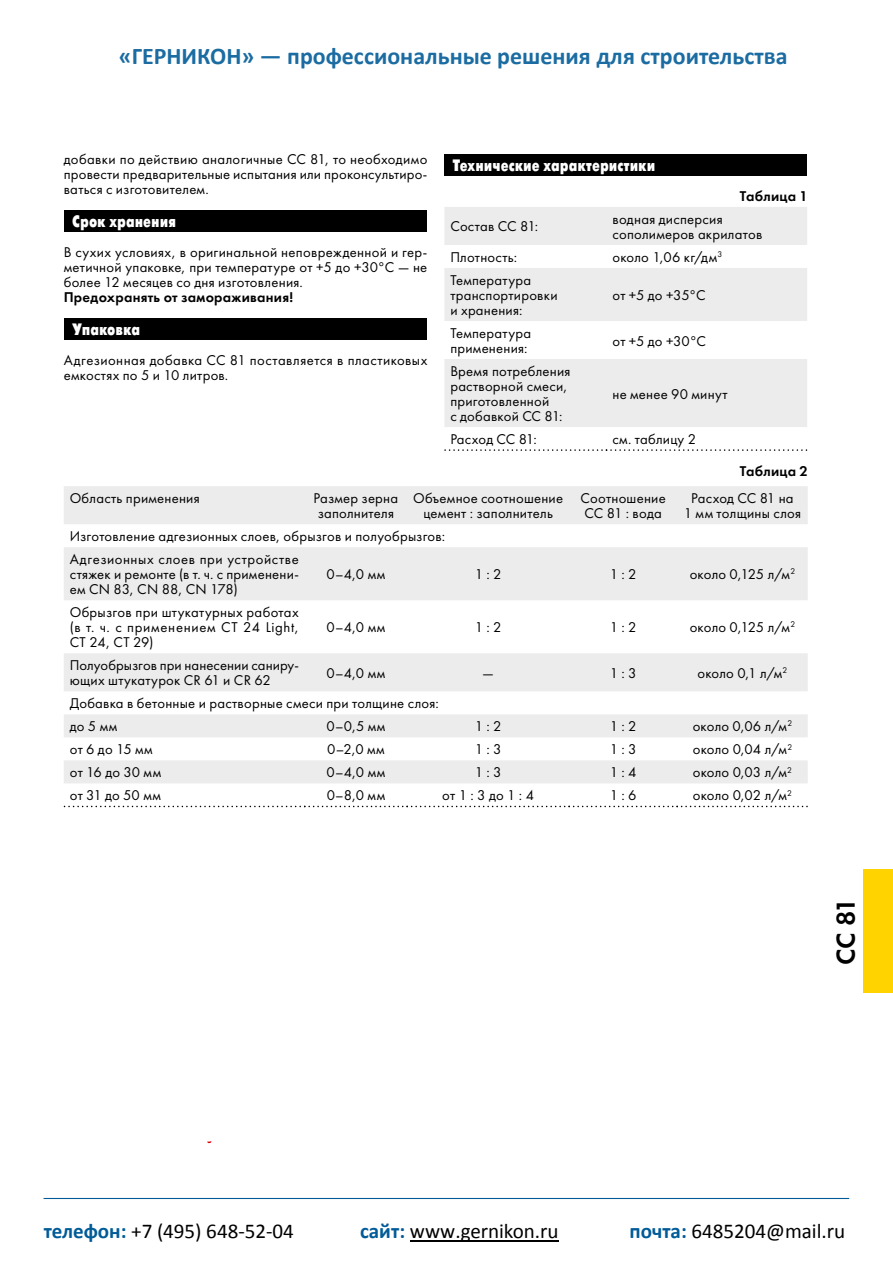
<style>
.page{position:relative;width:893px;height:1263px;background:#fff}
.page>*{position:absolute;margin:0;border:0;box-sizing:border-box;transform-origin:0 0}
.t1{font:27px "Futura Demi C";color:#000}
.t2{font:700 24px "Calibri";color:#1b6ca2}
.t3{font:21px "Calibri";color:#000}
.t4{font:16.5px "Futura Futuris Cond Extra Bold C";color:#fff}
.t5{font:14.7px/15px "Futura Book C";letter-spacing:.015em;color:#000}
.t6{font:14.7px "Futura Demi C";letter-spacing:.02em;color:#000}
.s1{font-weight:700;color:#005b98}
</style>
<div class="page">
<div style="left:64px;top:210px;width:363px;height:22px;background:#000"></div>
<div style="left:64px;top:318px;width:363px;height:22px;background:#000"></div>
<div style="left:444px;top:154px;width:363px;height:22px;background:#000"></div>
<svg style="left:444px;top:207px;width:363px;height:220px;fill:#ececec"></svg>
<svg style="left:444px;top:449px;width:363px;height:2px"></svg>
<div style="left:864px;top:869px;width:29px;height:124px;background:#ffd300"></div>
<svg style="left:64px;top:486px;width:744px;height:297px;fill:#ececec"></svg>
<svg style="left:64px;top:806px;width:744px;height:1px"></svg>
<hr style="left:410px;top:1240px;width:148px;height:1px;background:#000">
<hr style="left:44px;top:1198px;width:805px;height:1px;background:#005b98">
<h2 class="t2" style="left:119px;top:46px;width:670px">«ГЕРНИКОН» — профессиональные решения для строительства</h2>
<p class="t5" style="left:64px;top:152px;width:365px;text-align:justify">добавки по действию аналогичные СС 81, то необходимо провести предварительные испытания или проконсультиро&shy;ваться с изготовителем.</p>
<p class="t4" style="left:72px;top:212px;width:105px">Срок хранения</p>
<p class="t5" style="left:64px;top:245px;width:365px;text-align:justify">В сухих условиях, в оригинальной неповрежденной и гер&shy;метичной упаковке, при температуре от +5 до +30°С — не более 12 месяцев со дня изготовления.</p>
<p class="t6" style="left:64px;top:288px;width:231px">Предохранять от замораживания!</p>
<p class="t4" style="left:72px;top:320px;width:69px">Упаковка</p>
<p class="t5" style="left:64px;top:353px;width:365px">Адгезионная добавка СС 81 поставляется в пластиковых емкостях по 5 и 10 литров.</p>
<p class="t4" style="left:453px;top:156px;width:204px">Технические характеристики</p>
<p class="t6" style="left:740px;top:187px;width:69px">Таблица 1</p>
<p class="t5" style="left:450px;top:219px;width:89px">Состав СС 81:</p>
<p class="t5" style="left:612px;top:212px;width:151px">водная дисперсия сополимеров акрилатов</p>
<p class="t5" style="left:450px;top:250px;width:68px">Плотность:</p>
<p class="t5" style="left:612px;top:250px;width:111px">около 1,06 кг/дм<sup>3</sup></p>
<p class="t5" style="left:450px;top:273px;width:109px">Температура транспортировки и хранения:</p>
<p class="t5" style="left:612px;top:288px;width:94px">от +5 до +35°C</p>
<p class="t5" style="left:450px;top:326px;width:82px">Температура применения:</p>
<p class="t5" style="left:612px;top:333px;width:95px">от +5 до +30°С</p>
<p class="t5" style="left:450px;top:364px;width:122px">Время потребления растворной смеси, приготовленной<br>с добавкой СС 81:</p>
<p class="t5" style="left:612px;top:386px;width:117px">не менее 90 минут</p>
<p class="t5" style="left:450px;top:432px;width:88px">Расход СС 81:</p>
<p class="t5" style="left:612px;top:432px;width:85px">см. таблицу 2</p>
<p class="t6" style="left:740px;top:462px;width:69px">Таблица 2</p>
<p class="t5" style="left:70px;top:491px;width:132px">Область применения</p>
<p class="t5" style="left:314px;top:491px;width:86px">Размер зерна заполнителя</p>
<p class="t5" style="left:413px;top:491px;width:152px;text-align:center">Объемное соотношение цемент : заполнитель</p>
<p class="t5" style="left:581px;top:491px;width:87px">Соотношение<br>СС 81 : вода</p>
<p class="t5" style="left:684px;top:491px;width:119px;text-align:center">Расход СС 81 на<br>1 мм толщины слоя</p>
<p class="t5" style="left:70px;top:525px;width:377px;line-height:23px">Изготовление адгезионных слоев, обрызгов и полуобрызгов:<br>Адгезионных слоев при устройстве</p>
<p class="t5" style="left:70px;top:567px;width:230px">стяжек и ремонте (в т. ч. с применени&shy;ем CN 83, CN 88, CN 178)</p>
<p class="t5" style="left:327px;top:567px;width:60px">0–4,0 мм</p>
<p class="t5" style="left:475px;top:567px;width:28px">1 : 2</p>
<p class="t5" style="left:610px;top:567px;width:28px">1 : 2</p>
<p class="t5" style="left:690px;top:567px;width:107px">около 0,125 л/м<sup>2</sup></p>
<p class="t5" style="left:70px;top:605px;width:230px;text-align:justify">Обрызгов при штукатурных работах (в т. ч. с применением CT 24 Light, CT 24, CT 29)</p>
<p class="t5" style="left:327px;top:620px;width:60px">0–4,0 мм</p>
<p class="t5" style="left:475px;top:620px;width:28px">1 : 2</p>
<p class="t5" style="left:610px;top:620px;width:28px">1 : 2</p>
<p class="t5" style="left:690px;top:620px;width:107px">около 0,125 л/м<sup>2</sup></p>
<p class="t5" style="left:70px;top:658px;width:230px">Полуобрызгов при нанесении саниру&shy;ющих штукатурок CR 61 и CR 62</p>
<p class="t5" style="left:327px;top:666px;width:60px">0–4,0 мм</p>
<p class="t5" style="left:483px;top:666px;width:13px">—</p>
<p class="t5" style="left:610px;top:666px;width:28px">1 : 3</p>
<p class="t5" style="left:697px;top:666px;width:92px">около 0,1 л/м<sup>2</sup></p>
<p class="t5" style="left:70px;top:692px;width:371px;line-height:23px">Добавка в бетонные и растворные смеси при толщине слоя: до 5 мм</p>
<p class="t5" style="left:326px;top:719px;width:61px">0–0,5 мм</p>
<p class="t5" style="left:475px;top:719px;width:28px">1 : 2</p>
<p class="t5" style="left:610px;top:719px;width:28px">1 : 2</p>
<p class="t5" style="left:693px;top:719px;width:101px">около 0,06 л/м<sup>2</sup></p>
<p class="t5" style="left:70px;top:742px;width:85px">от 6 до 15 мм</p>
<p class="t5" style="left:327px;top:742px;width:59px">0–2,0 мм</p>
<p class="t5" style="left:475px;top:742px;width:28px">1 : 3</p>
<p class="t5" style="left:610px;top:742px;width:28px">1 : 3</p>
<p class="t5" style="left:693px;top:742px;width:101px">около 0,04 л/м<sup>2</sup></p>
<p class="t5" style="left:70px;top:765px;width:93px">от 16 до 30 мм</p>
<p class="t5" style="left:327px;top:765px;width:60px">0–4,0 мм</p>
<p class="t5" style="left:475px;top:765px;width:28px">1 : 3</p>
<p class="t5" style="left:610px;top:765px;width:28px">1 : 4</p>
<p class="t5" style="left:693px;top:765px;width:101px">около 0,03 л/м<sup>2</sup></p>
<p class="t5" style="left:70px;top:788px;width:93px">от 31 до 50 мм</p>
<p class="t5" style="left:327px;top:788px;width:60px">0–8,0 мм</p>
<p class="t5" style="left:442px;top:788px;width:93px">от 1 : 3 до 1 : 4</p>
<p class="t5" style="left:610px;top:788px;width:28px">1 : 6</p>
<p class="t5" style="left:693px;top:788px;width:101px">около 0,02 л/м<sup>2</sup></p>
<h1 class="t1" style="left:830px;top:965px;width:69px;rotate:-90deg">CC 81</h1>
<h3 class="t3" style="left:44px;top:1222px;width:252px"><span class="s1">телефон:</span> +7 (495) 648-52-04</h3>
<h3 class="t3" style="left:360px;top:1222px;width:200px"><span class="s1">сайт:</span> www.gernikon.ru</h3>
<h3 class="t3" style="left:629px;top:1222px;width:217px"><span class="s1">почта:</span> 6485204@mail.ru</h3>
</div>
